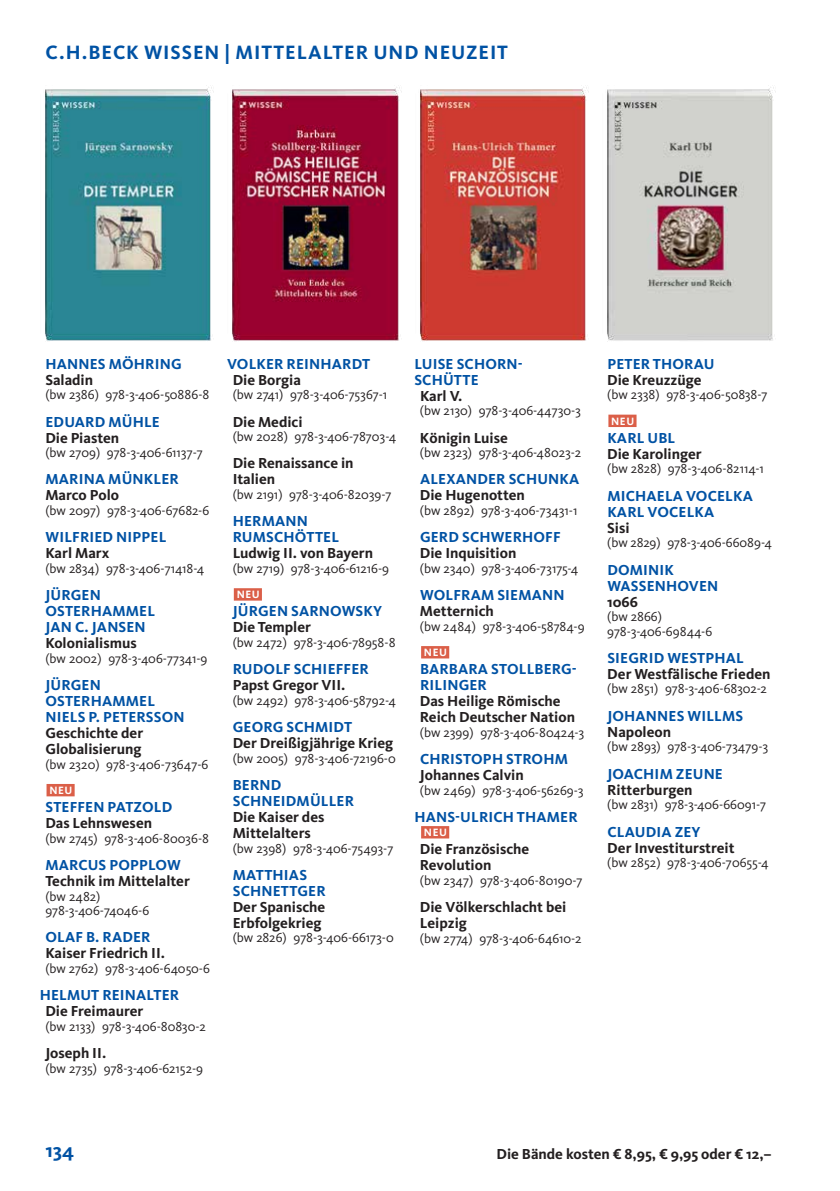
<style>
.page{position:relative;width:840px;height:1191px;background:#fff}
.page>*{position:absolute;margin:0;border:0;box-sizing:border-box;transform-origin:0 0}
.t1{font:700 20px "Kievit Pro";letter-spacing:.045em;color:#0052a4}
.t2{font:700 15px/16px "Kievit Pro";color:#231f20}
.t3{font:700 15px/16px "Kievit Pro";letter-spacing:.01em;color:#0052a4}
.t4{font:13.6px/14.4px "Kievit Pro";color:#231f20}
.t5{font:700 11px "Kievit Pro";letter-spacing:.05em;color:#fff}
</style>
<div class="page">
<div style="left:608px;top:414px;width:28px;height:13px;background:#db5f48"></div>
<div style="left:421px;top:646px;width:28px;height:12px;background:#db5f48"></div>
<div style="left:421px;top:826px;width:28px;height:12px;background:#db5f48"></div>
<div style="left:234px;top:588px;width:28px;height:12px;background:#db5f48"></div>
<div style="left:46px;top:784px;width:29px;height:12px;background:#db5f48"></div>
<img style="left:45px;top:85px;width:169px;height:256px">
<img style="left:232px;top:87px;width:170px;height:254px">
<img style="left:420px;top:85px;width:169px;height:256px">
<img style="left:607px;top:85px;width:169px;height:257px">
<h1 class="t1" style="left:45px;top:40px;width:69px">C.H.Beck</h1>
<h1 class="t1" style="left:144px;top:40px;width:31px">Wissen</h1>
<h1 class="t1" style="left:224px;top:40px;width:42px">| Mittelalter</h1>
<h1 class="t1" style="left:373px;top:40px;width:16px">und</h1>
<h1 class="t1" style="left:423px;top:40px;width:28px">Neuzeit</h1>
<p class="t3" style="left:45px;top:355px;width:138px">HANNES MÖHRING</p>
<p class="t2" style="left:45px;top:371px;width:49px">Saladin</p>
<p class="t4" style="left:45px;top:387px;width:165px">(bw 2386) 978-3-406-50886-8</p>
<p class="t3" style="left:45px;top:413px;width:116px">EDUARD MÜHLE</p>
<p class="t2" style="left:45px;top:429px;width:75px">Die Piasten</p>
<p class="t4" style="left:45px;top:445px;width:159px">(bw 2709) 978-3-406-61137-7</p>
<p class="t3" style="left:45px;top:471px;width:135px">MARINA MÜNKLER</p>
<p class="t2" style="left:45px;top:487px;width:75px">Marco Polo</p>
<p class="t4" style="left:45px;top:503px;width:165px">(bw 2097) 978-3-406-67682-6</p>
<p class="t3" style="left:45px;top:529px;width:122px">WILFRIED NIPPEL</p>
<p class="t2" style="left:45px;top:545px;width:65px">Karl Marx</p>
<p class="t4" style="left:45px;top:561px;width:160px">(bw 2834) 978-3-406-71418-4</p>
<p class="t3" style="left:45px;top:587px;width:111px">JÜRGEN<br>OSTERHAMMEL<br>JAN C. JANSEN</p>
<p class="t2" style="left:45px;top:635px;width:93px">Kolonialismus</p>
<p class="t4" style="left:45px;top:651px;width:163px">(bw 2002) 978-3-406-77341-9</p>
<p class="t3" style="left:45px;top:677px;width:141px">JÜRGEN<br>OSTERHAMMEL<br>NIELS P. PETERSSON</p>
<p class="t2" style="left:45px;top:725px;width:99px">Geschichte der<br>Globalisierung</p>
<p class="t4" style="left:45px;top:756px;width:164px">(bw 2320) 978-3-406-73647-6</p>
<p class="t5" style="left:49px;top:783px;width:24px">NEU</p>
<p class="t3" style="left:45px;top:799px;width:128px">STEFFEN PATZOLD</p>
<p class="t2" style="left:45px;top:815px;width:108px">Das Lehnswesen</p>
<p class="t4" style="left:45px;top:830px;width:165px">(bw 2745) 978-3-406-80036-8</p>
<p class="t3" style="left:45px;top:857px;width:137px">MARCUS POPPLOW</p>
<p class="t2" style="left:45px;top:873px;width:146px">Technik im Mittelalter</p>
<p class="t4" style="left:45px;top:888px;width:105px">(bw 2482)<br>978-3-406-74046-6</p>
<p class="t3" style="left:45px;top:929px;width:106px">OLAF B. RADER</p>
<p class="t2" style="left:45px;top:945px;width:121px">Kaiser Friedrich II.</p>
<p class="t4" style="left:45px;top:961px;width:166px">(bw 2762) 978-3-406-64050-6</p>
<p class="t3" style="left:40px;top:987px;width:141px">HELMUT REINALTER</p>
<p class="t2" style="left:45px;top:1003px;width:99px">Die Freimaurer</p>
<p class="t4" style="left:45px;top:1019px;width:162px">(bw 2133) 978-3-406-80830-2</p>
<p class="t2" style="left:45px;top:1045px;width:62px">Joseph II.</p>
<p class="t4" style="left:45px;top:1060px;width:159px">(bw 2735) 978-3-406-62152-9</p>
<p class="t3" style="left:227px;top:355px;width:144px">VOLKER REINHARDT</p>
<p class="t2" style="left:232px;top:371px;width:70px">Die Borgia</p>
<p class="t4" style="left:232px;top:387px;width:156px">(bw 2741) 978-3-406-75367-1</p>
<p class="t2" style="left:232px;top:413px;width:71px">Die Medici</p>
<p class="t4" style="left:232px;top:429px;width:165px">(bw 2028) 978-3-406-78703-4</p>
<p class="t2" style="left:232px;top:455px;width:122px">Die Renaissance in<br>Italien</p>
<p class="t4" style="left:232px;top:487px;width:160px">(bw 2191) 978-3-406-82039-7</p>
<p class="t3" style="left:233px;top:513px;width:108px">HERMANN<br>RUMSCHÖTTEL</p>
<p class="t2" style="left:232px;top:545px;width:142px">Ludwig II. von Bayern</p>
<p class="t4" style="left:232px;top:561px;width:158px">(bw 2719) 978-3-406-61216-9</p>
<p class="t5" style="left:236px;top:588px;width:24px">NEU</p>
<p class="t3" style="left:233px;top:603px;width:151px">JÜRGEN SARNOWSKY</p>
<p class="t2" style="left:232px;top:619px;width:80px">Die Templer</p>
<p class="t4" style="left:232px;top:635px;width:164px">(bw 2472) 978-3-406-78958-8</p>
<p class="t3" style="left:233px;top:661px;width:137px">RUDOLF SCHIEFFER</p>
<p class="t2" style="left:232px;top:677px;width:114px">Papst Gregor VII.</p>
<p class="t4" style="left:232px;top:693px;width:165px">(bw 2492) 978-3-406-58792-4</p>
<p class="t3" style="left:233px;top:719px;width:121px">GEORG SCHMIDT</p>
<p class="t2" style="left:232px;top:735px;width:162px">Der Dreißigjährige Krieg</p>
<p class="t4" style="left:232px;top:750px;width:164px">(bw 2005) 978-3-406-72196-0</p>
<p class="t3" style="left:233px;top:777px;width:123px">BERND<br>SCHNEIDMÜLLER</p>
<p class="t2" style="left:232px;top:809px;width:93px">Die Kaiser des<br>Mittelalters</p>
<p class="t4" style="left:232px;top:840px;width:162px">(bw 2398) 978-3-406-75493-7</p>
<p class="t3" style="left:233px;top:866px;width:94px">MATTHIAS<br>SCHNETTGER</p>
<p class="t2" style="left:232px;top:898px;width:94px">Der Spanische<br>Erbfolgekrieg</p>
<p class="t4" style="left:232px;top:930px;width:162px">(bw 2826) 978-3-406-66173-0</p>
<p class="t3" style="left:414px;top:355px;width:110px">LUISE SCHORN-<br>SCHÜTTE</p>
<p class="t2" style="left:420px;top:387px;width:44px">Karl V.</p>
<p class="t4" style="left:420px;top:403px;width:162px">(bw 2130) 978-3-406-44730-3</p>
<p class="t2" style="left:420px;top:429px;width:89px">Königin Luise</p>
<p class="t4" style="left:420px;top:445px;width:162px">(bw 2323) 978-3-406-48023-2</p>
<p class="t3" style="left:420px;top:471px;width:161px">ALEXANDER SCHUNKA</p>
<p class="t2" style="left:420px;top:487px;width:106px">Die Hugenotten</p>
<p class="t4" style="left:420px;top:503px;width:159px">(bw 2892) 978-3-406-73431-1</p>
<p class="t3" style="left:420px;top:529px;width:142px">GERD SCHWERHOFF</p>
<p class="t2" style="left:420px;top:545px;width:98px">Die Inquisition</p>
<p class="t4" style="left:420px;top:561px;width:160px">(bw 2340) 978-3-406-73175-4</p>
<p class="t3" style="left:420px;top:587px;width:146px">WOLFRAM SIEMANN</p>
<p class="t2" style="left:420px;top:603px;width:75px">Metternich</p>
<p class="t4" style="left:420px;top:619px;width:166px">(bw 2484) 978-3-406-58784-9</p>
<p class="t5" style="left:423px;top:645px;width:24px">NEU</p>
<p class="t3" style="left:420px;top:661px;width:158px">BARBARA STOLLBERG-<br>RILINGER</p>
<p class="t2" style="left:420px;top:693px;width:156px">Das Heilige Römische<br>Reich Deutscher Nation</p>
<p class="t4" style="left:420px;top:725px;width:165px">(bw 2399) 978-3-406-80424-3</p>
<p class="t3" style="left:420px;top:751px;width:149px">CHRISTOPH STROHM</p>
<p class="t2" style="left:420px;top:767px;width:105px">Johannes Calvin</p>
<p class="t4" style="left:420px;top:782px;width:165px">(bw 2469) 978-3-406-56269-3</p>
<p class="t3" style="left:414px;top:809px;width:165px">HANS-ULRICH THAMER</p>
<p class="t5" style="left:423px;top:825px;width:24px">NEU</p>
<p class="t2" style="left:420px;top:841px;width:111px">Die Französische<br>Revolution</p>
<p class="t4" style="left:420px;top:873px;width:164px">(bw 2347) 978-3-406-80190-7</p>
<p class="t2" style="left:420px;top:899px;width:148px">Die Völkerschlacht bei<br>Leipzig</p>
<p class="t4" style="left:420px;top:930px;width:163px">(bw 2774) 978-3-406-64610-2</p>
<p class="t3" style="left:607px;top:355px;width:109px">PETER THORAU</p>
<p class="t2" style="left:607px;top:371px;width:96px">Die Kreuzzüge</p>
<p class="t4" style="left:607px;top:387px;width:162px">(bw 2338) 978-3-406-50838-7</p>
<p class="t5" style="left:611px;top:414px;width:24px">NEU</p>
<p class="t3" style="left:607px;top:430px;width:69px">KARL UBL</p>
<p class="t2" style="left:607px;top:446px;width:96px">Die Karolinger</p>
<p class="t4" style="left:607px;top:461px;width:158px">(bw 2828) 978-3-406-82114-1</p>
<p class="t3" style="left:607px;top:487px;width:147px">MICHAELA VOCELKA<br>KARL VOCELKA</p>
<p class="t2" style="left:607px;top:519px;width:24px">Sisi</p>
<p class="t4" style="left:607px;top:535px;width:166px">(bw 2829) 978-3-406-66089-4</p>
<p class="t3" style="left:607px;top:561px;width:112px">DOMINIK<br>WASSENHOVEN</p>
<p class="t2" style="left:607px;top:593px;width:32px">1066</p>
<p class="t4" style="left:607px;top:609px;width:106px">(bw 2866)<br>978-3-406-69844-6</p>
<p class="t3" style="left:607px;top:650px;width:138px">SIEGRID WESTPHAL</p>
<p class="t2" style="left:607px;top:666px;width:165px">Der Westfälische Frieden</p>
<p class="t4" style="left:607px;top:681px;width:161px">(bw 2851) 978-3-406-68302-2</p>
<p class="t3" style="left:607px;top:707px;width:137px">JOHANNES WILLMS</p>
<p class="t2" style="left:607px;top:723px;width:65px">Napoleon</p>
<p class="t4" style="left:607px;top:739px;width:162px">(bw 2893) 978-3-406-73479-3</p>
<p class="t3" style="left:607px;top:765px;width:117px">JOACHIM ZEUNE</p>
<p class="t2" style="left:607px;top:781px;width:87px">Ritterburgen</p>
<p class="t4" style="left:607px;top:797px;width:160px">(bw 2831) 978-3-406-66091-7</p>
<p class="t3" style="left:607px;top:823px;width:95px">CLAUDIA ZEY</p>
<p class="t2" style="left:607px;top:839px;width:129px">Der Investiturstreit</p>
<p class="t4" style="left:607px;top:855px;width:163px">(bw 2852) 978-3-406-70655-4</p>
<h1 class="t1" style="left:45px;top:1138px;width:30px">134</h1>
<p class="t2" style="left:496px;top:1146px;width:276px">Die Bände kosten € 8,95, € 9,95 oder € 12,–</p>
</div>
